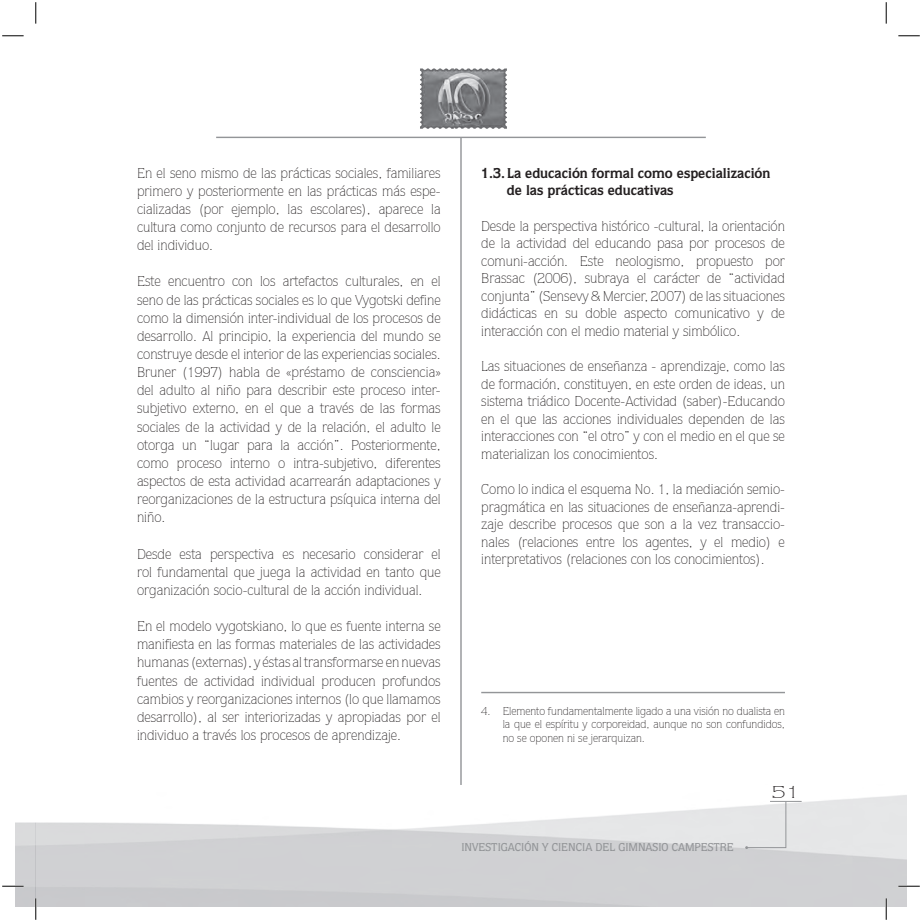
<style>
.page{position:relative;width:922px;height:922px;background:#fff}
.page>*{position:absolute;margin:0;border:0;box-sizing:border-box;transform-origin:0 0}
.t1{font:300 17.12px "Quorum IT Cby BT";color:#231f20;scale:1.5 1}
.t2{font:300 14.25px/18.1px "Quorum IT Cby BT";color:#231f20;text-align:justify}
.t3{font:700 14.25px/17.5px "Quorum";color:#231f20}
.t4{font:300 11.38px/13.8px "Quorum IT Cby BT";color:#231f20;text-align:justify}
.t5{font:500 11.38px "Quorum";color:#939598}
</style>
<div class="page">
<img style="left:16px;top:784px;width:890px;height:122px">
<svg style="left:745px;top:800px;width:41px;height:48px;background:#e3e4e5"></svg>
<hr style="left:769px;top:800px;width:32px;height:1px;background:#939598">
<hr style="left:460px;top:137px;width:1px;height:647px;background:#939598">
<hr style="left:216px;top:137px;width:489px;height:1px;background:#939598">
<img style="left:420px;top:68px;width:87px;height:61px">
<hr style="left:481px;top:691px;width:303px;height:2px;background:#939598">
<hr style="left:35px;top:898px;width:2px;height:21px;background:#fff">
<svg style="left:2px;top:36px;width:22px;height:1px"></svg>
<svg style="left:898px;top:36px;width:21px;height:1px"></svg>
<svg style="left:2px;top:885px;width:22px;height:1px"></svg>
<svg style="left:898px;top:885px;width:21px;height:1px"></svg>
<svg style="left:36px;top:2px;width:1px;height:22px"></svg>
<svg style="left:36px;top:898px;width:1px;height:21px"></svg>
<svg style="left:885px;top:2px;width:1px;height:22px"></svg>
<svg style="left:885px;top:898px;width:1px;height:21px"></svg>
<p class="t2" style="left:137px;top:163px;width:305px">En el seno mismo de las prácticas sociales, familiares primero y posteriormente en las prácticas más espe&shy;cializadas (por ejemplo, las escolares), aparece la cultura como conjunto de recursos para el desarrollo del individuo.</p>
<p class="t2" style="left:137px;top:272px;width:305px">Este encuentro con los artefactos culturales, en el seno de las prácticas sociales es lo que Vygotski define como la dimensión inter-individual de los procesos de desarrollo. Al principio, la experiencia del mundo se construye desde el interior de las experiencias sociales.<br>Bruner (1997) habla de «préstamo de consciencia» del adulto al niño para describir este proceso inter&shy;subjetivo externo, en el que a través de las formas sociales de la actividad y de la relación, el adulto le otorga un “lugar para la acción”. Posteriormente, como proceso interno o intra-subjetivo, diferentes aspectos de esta actividad acarrearán adaptaciones y reorganizaciones de la estructura psíquica interna del niño.</p>
<p class="t2" style="left:137px;top:544px;width:305px">Desde esta perspectiva es necesario considerar el rol fundamental que juega la actividad en tanto que organización socio-cultural de la acción individual.</p>
<p class="t2" style="left:137px;top:616px;width:305px">En el modelo vygotskiano, lo que es fuente interna se manifiesta en las formas materiales de las actividades humanas (externas), y éstas al transformarse en nuevas fuentes de actividad individual producen profundos cambios y reorganizaciones internos (lo que llamamos desarrollo), al ser interiorizadas y apropiadas por el individuo a través los procesos de aprendizaje.</p>
<p class="t3" style="left:507px;top:164px;width:265px;text-indent:-26px">1.3. La educación formal como especialización de las prácticas educativas</p>
<p class="t2" style="left:481px;top:217px;width:305px;line-height:17.5px">Desde la perspectiva histórico -cultural, la orientación de la actividad del educando pasa por procesos de comuni-acción. Este neologismo, propuesto por Brassac (2006), subraya el carácter de “actividad conjunta” (Sensevy &amp; Mercier, 2007) de las situaciones didácticas en su doble aspecto comunicativo y de interacción con el medio material y simbólico.</p>
<p class="t2" style="left:481px;top:357px;width:305px;line-height:17.5px">Las situaciones de enseñanza - aprendizaje, como las de formación, constituyen, en este orden de ideas, un sistema triádico Docente-Actividad (saber)-Educando en el que las acciones individuales dependen de las interacciones con “el otro” y con el medio en el que se materializan los conocimientos.</p>
<p class="t2" style="left:481px;top:480px;width:305px;line-height:17.5px">Como lo indica el esquema No. 1, la mediación semio&shy;pragmática en las situaciones de enseñanza-aprendi&shy;zaje describe procesos que son a la vez transaccio&shy;nales (relaciones entre los agentes, y el medio) e interpretativos (relaciones con los conocimientos).</p>
<p class="t4" style="left:502px;top:703px;width:284px;text-indent:-21px">4. Elemento fundamentalmente ligado a una visión no dualista en la que el espíritu y corporeidad, aunque no son confundidos, no se oponen ni se jerarquizan.</p>
<p class="t5" style="left:461px;top:840px;width:274px">INVESTIGACIÓN Y CIENCIA DEL GIMNASIO CAMPESTRE</p>
<p class="t1" style="left:771px;top:781px;width:20px">51</p>
</div>
